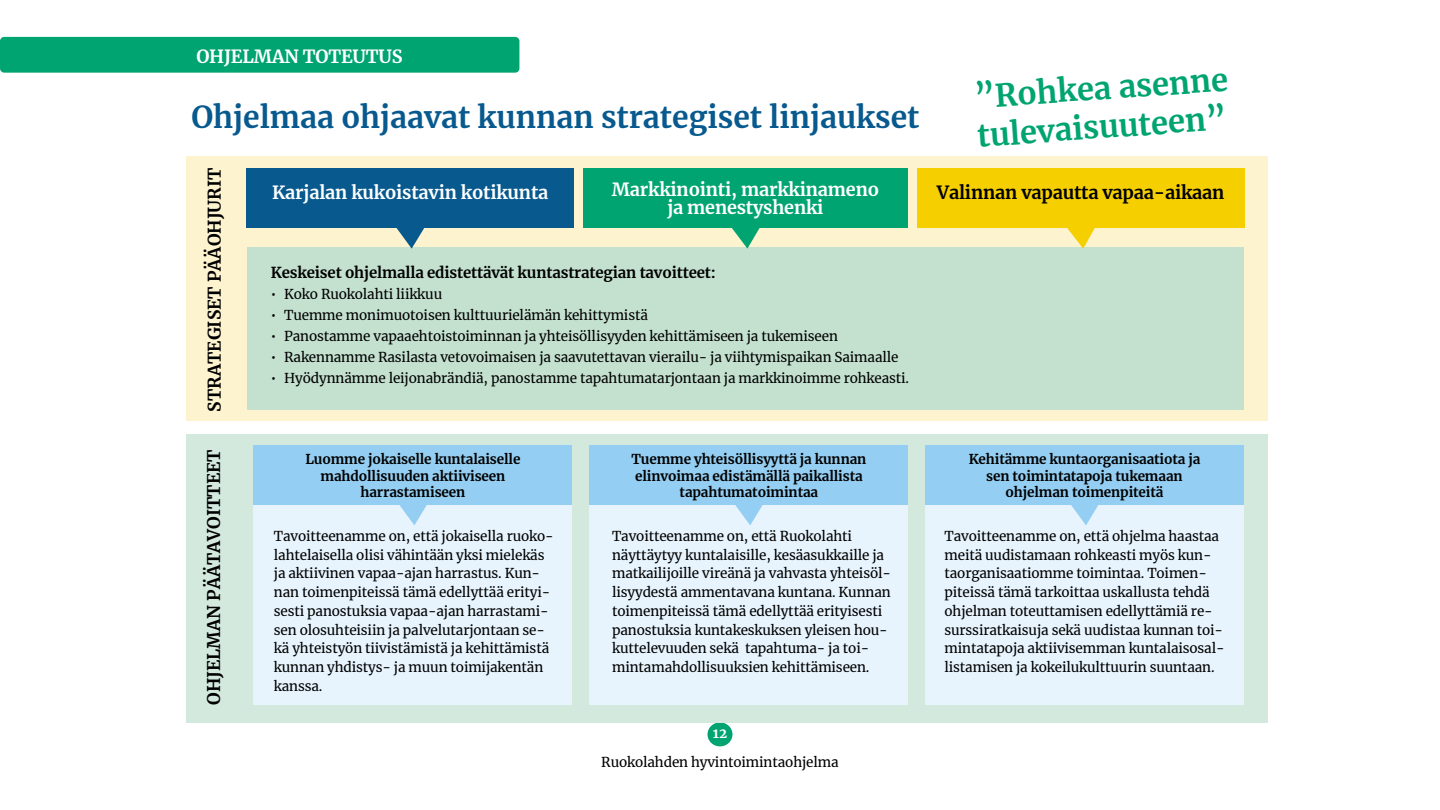
<style>
.page{position:relative;width:1440px;height:810px;background:#fff}
.page>*{position:absolute;margin:0;border:0;box-sizing:border-box;transform-origin:0 0}
.t1{font:700 30.9px/38.7px "Merriweather";color:#00a470}
.t2{font:700 30px "Merriweather";color:#07598e}
.t3{font:700 18px/18px "Merriweather";letter-spacing:-.01em;color:#fff;text-align:center}
.t4{font:700 18px "Merriweather";letter-spacing:-.01em;color:#000}
.t5{font:700 17.33px "Merriweather";color:#000}
.t6{font:700 15px "Merriweather";letter-spacing:-.01em;color:#000}
.t7{font:13.5px/18.8px "Merriweather";letter-spacing:-.01em;color:#000}
.t8{font:700 13.5px/16.5px "Merriweather";letter-spacing:-.01em;color:#000;text-align:center}
.t9{font:700 13.5px "Merriweather";color:#fff}
</style>
<div class="page">
<div style="left:708px;top:722px;width:24px;height:24px;background:#00a470;border-radius:50%"></div>
<div style="left:186px;top:157px;width:1081px;height:264px;background:#fef3cf"></div>
<div style="left:186px;top:434px;width:1081px;height:288px;background:#d4e9dd"></div>
<div style="left:247px;top:247px;width:997px;height:163px;background:#c4e1d0"></div>
<div style="left:0;top:37px;width:519px;height:36px;background:#00a470;border-radius:4px"></div>
<div style="left:247px;top:168px;width:327px;height:60px;background:#07598e"></div>
<div style="left:583px;top:168px;width:325px;height:60px;background:#00a470"></div>
<div style="left:917px;top:168px;width:327px;height:60px;background:#f5cf00"></div>
<svg style="left:396px;top:228px;width:29px;height:21px"></svg>
<svg style="left:732px;top:228px;width:28px;height:21px"></svg>
<svg style="left:1067px;top:228px;width:28px;height:21px"></svg>
<div style="left:254px;top:502px;width:318px;height:203px;background:#e7f4fd"></div>
<div style="left:590px;top:502px;width:318px;height:203px;background:#e7f4fd"></div>
<div style="left:925px;top:502px;width:319px;height:203px;background:#e7f4fd"></div>
<svg style="left:399px;top:505px;width:28px;height:20px"></svg>
<svg style="left:735px;top:505px;width:28px;height:20px"></svg>
<svg style="left:1071px;top:505px;width:28px;height:20px"></svg>
<div style="left:925px;top:445px;width:319px;height:60px;background:#94cef2"></div>
<div style="left:590px;top:445px;width:318px;height:60px;background:#94cef2"></div>
<div style="left:254px;top:445px;width:318px;height:60px;background:#94cef2"></div>
<h3 class="t3" style="left:196px;top:47px;width:208px">OHJELMAN TOTEUTUS</h3>
<h2 class="t2" style="left:191px;top:97px;width:730px">Ohjelmaa ohjaavat kunnan strategiset linjaukset</h2>
<h1 class="t1" style="left:973px;top:77px;width:256px;rotate:-4deg">”Rohkea asenne tulevaisuuteen”</h1>
<p class="t5" style="left:203px;top:412px;width:245px;rotate:-90deg">STRATEGISET PÄÄOHJURIT</p>
<p class="t5" style="left:202px;top:705px;width:257px;rotate:-90deg">OHJELMAN PÄÄTAVOITTEET</p>
<h3 class="t3" style="left:272px;top:183px;width:278px">Karjalan kukoistavin kotikunta</h3>
<h3 class="t3" style="left:612px;top:180px;width:269px">Markkinointi, markkinameno ja menestyshenki</h3>
<h3 class="t4" style="left:937px;top:180px;width:289px">Valinnan vapautta vapaa-aikaan</h3>
<p class="t6" style="left:271px;top:262px;width:447px">Keskeiset ohjelmalla edistettävät kuntastrategian tavoitteet:</p>
<p class="t7" style="left:271px;top:284px;width:173px">• Koko Ruokolahti liikkuu</p>
<p class="t7" style="left:271px;top:305px;width:379px">• Tuemme monimuotoisen kulttuurielämän kehittymistä</p>
<p class="t7" style="left:271px;top:326px;width:569px">• Panostamme vapaaehtoistoiminnan ja yhteisöllisyyden kehittämiseen ja tukemiseen</p>
<p class="t7" style="left:271px;top:347px;width:629px">• Rakennamme Rasilasta vetovoimaisen ja saavutettavan vierailu- ja viihtymispaikan Saimaalle</p>
<p class="t7" style="left:271px;top:368px;width:640px">• Hyödynnämme leijonabrändiä, panostamme tapahtumatarjontaan ja markkinoimme rohkeasti.</p>
<p class="t8" style="left:305px;top:451px;width:217px">Luomme jokaiselle kuntalaiselle mahdollisuuden aktiiviseen harrastamiseen</p>
<p class="t8" style="left:631px;top:451px;width:237px">Tuemme yhteisöllisyyttä ja kunnan elinvoimaa edistämällä paikallista tapahtumatoimintaa</p>
<p class="t8" style="left:969px;top:451px;width:233px">Kehitämme kuntaorganisaatiota ja sen toimintatapoja tukemaan ohjelman toimenpiteitä</p>
<p class="t7" style="left:274px;top:526px;width:281px">Tavoitteenamme on, että jokaisella ruoko&shy;lahtelaisella olisi vähintään yksi mielekäs ja aktiivinen vapaa-ajan harrastus. Kun&shy;nan toimenpiteissä tämä edellyttää erityi&shy;sesti panostuksia vapaa-ajan harrastami&shy;sen olosuhteisiin ja palvelutarjontaan se&shy;kä yhteistyön tiivistämistä ja kehittämistä kunnan yhdistys- ja muun toimijakentän kanssa.</p>
<p class="t7" style="left:612px;top:526px;width:280px">Tavoitteenamme on, että Ruokolahti näyttäytyy kuntalaisille, kesäasukkaille ja matkailijoille vireänä ja vahvasta yhteisöl&shy;lisyydestä ammentavana kuntana. Kunnan toimenpiteissä tämä edellyttää erityisesti panostuksia kuntakeskuksen yleisen hou&shy;kuttelevuuden sekä tapahtuma- ja toi&shy;mintamahdollisuuksien kehittämiseen.</p>
<p class="t7" style="left:945px;top:526px;width:282px">Tavoitteenamme on, että ohjelma haastaa meitä uudistamaan rohkeasti myös kun&shy;taorganisaatiomme toimintaa. Toimen&shy;piteissä tämä tarkoittaa uskallusta tehdä ohjelman toteuttamisen edellyttämiä re&shy;surssiratkaisuja sekä uudistaa kunnan toi&shy;mintatapoja aktiivisemman kuntalaisosal&shy;listamisen ja kokeilukulttuurin suuntaan.</p>
<p class="t9" style="left:713px;top:724px;width:16px">12</p>
<p class="t7" style="left:601px;top:753px;width:239px">Ruokolahden hyvintoimintaohjelma</p>
</div>
